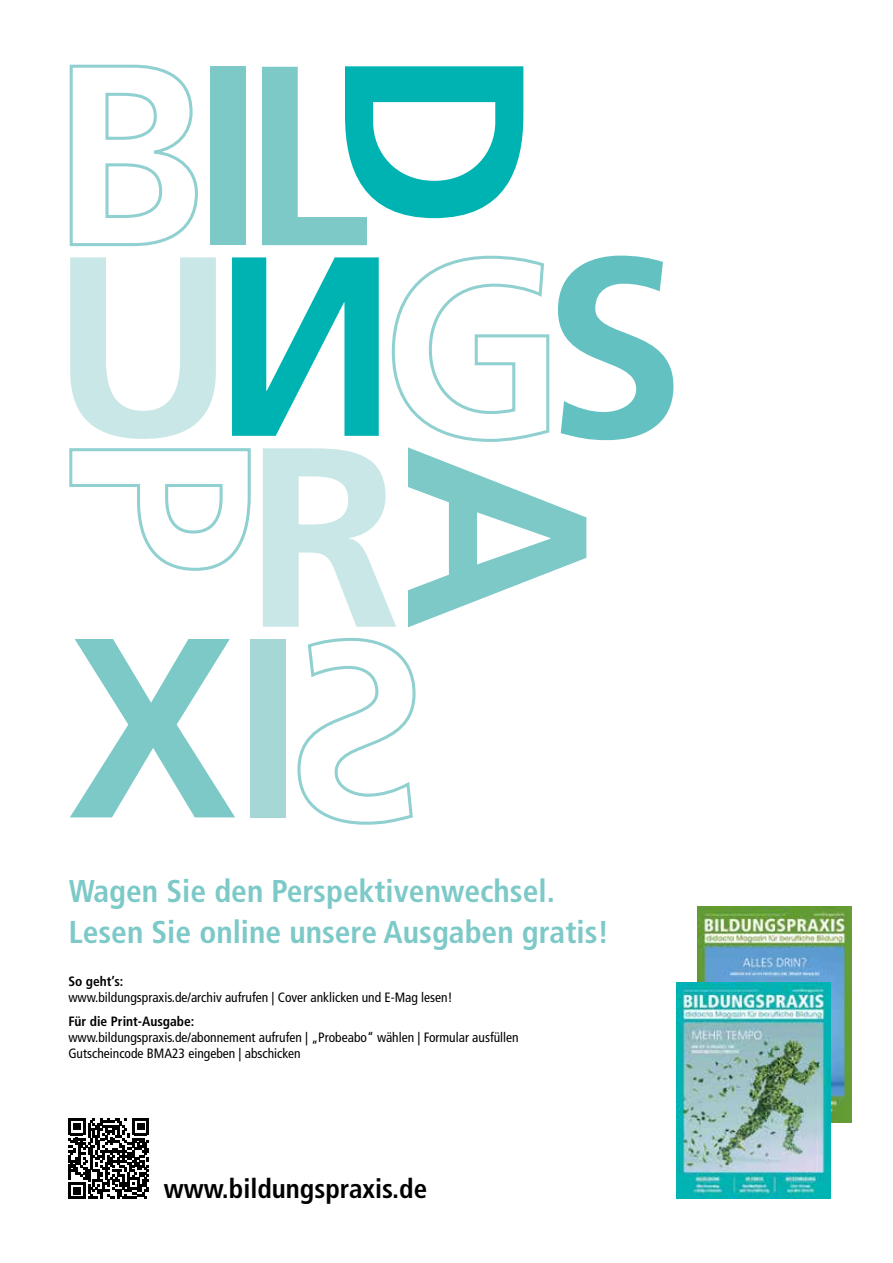
<style>
.page{position:relative;width:893px;height:1263px;background:#fff}
.page>*{position:absolute;margin:0;border:0;box-sizing:border-box;transform-origin:0 0}
.t1{font:700 condensed 31.5px/40.5px "Frutiger LT Std";color:#7cc9c8}
.t2{font:700 condensed 27px "Frutiger LT Std";color:#000}
.t3{font:condensed 13.5px/16.2px "Frutiger LT Std";color:#000}
.s1{font-weight:700}
</style>
<div class="page">
<svg style="left:68px;top:1118px;width:81px;height:81px"></svg>
<svg style="left:69px;top:64px;width:129px;height:183px"></svg>
<div style="left:210px;top:67px;width:36px;height:178px;background:#7cc9c8"></div>
<svg style="left:70px;top:639px;width:165px;height:178px"></svg>
<div style="left:250px;top:639px;width:36px;height:178px;background:#a5d7d7"></div>
<svg style="left:297px;top:637px;width:119px;height:188px"></svg>
<svg style="left:262px;top:66px;width:261px;height:179px"></svg>
<svg style="left:69px;top:255px;width:604px;height:372px"></svg>
<img style="left:697px;top:907px;width:155px;height:216px">
<img style="left:676px;top:982px;width:155px;height:216px">
<p class="t1" style="left:69px;top:871px;width:542px">Wagen Sie den Perspektivenwechsel.<br>Lesen Sie online unsere Ausgaben gratis!</p>
<p class="t3" style="left:68px;top:973px;width:386px"><span class="s1">So geht’s:<br></span>www.bildungspraxis.de/archiv aufrufen | Cover anklicken und E-Mag lesen!</p>
<p class="t3" style="left:68px;top:1013px;width:452px"><span class="s1">Für die Print-Ausgabe:<br></span>www.bildungspraxis.de/abonnement aufrufen | „Probeabo“ wählen | Formular ausfüllen<br>Gutscheincode BMA23 eingeben | abschicken</p>
<p class="t2" style="left:164px;top:1173px;width:265px">www.bildungspraxis.de</p>
</div>
